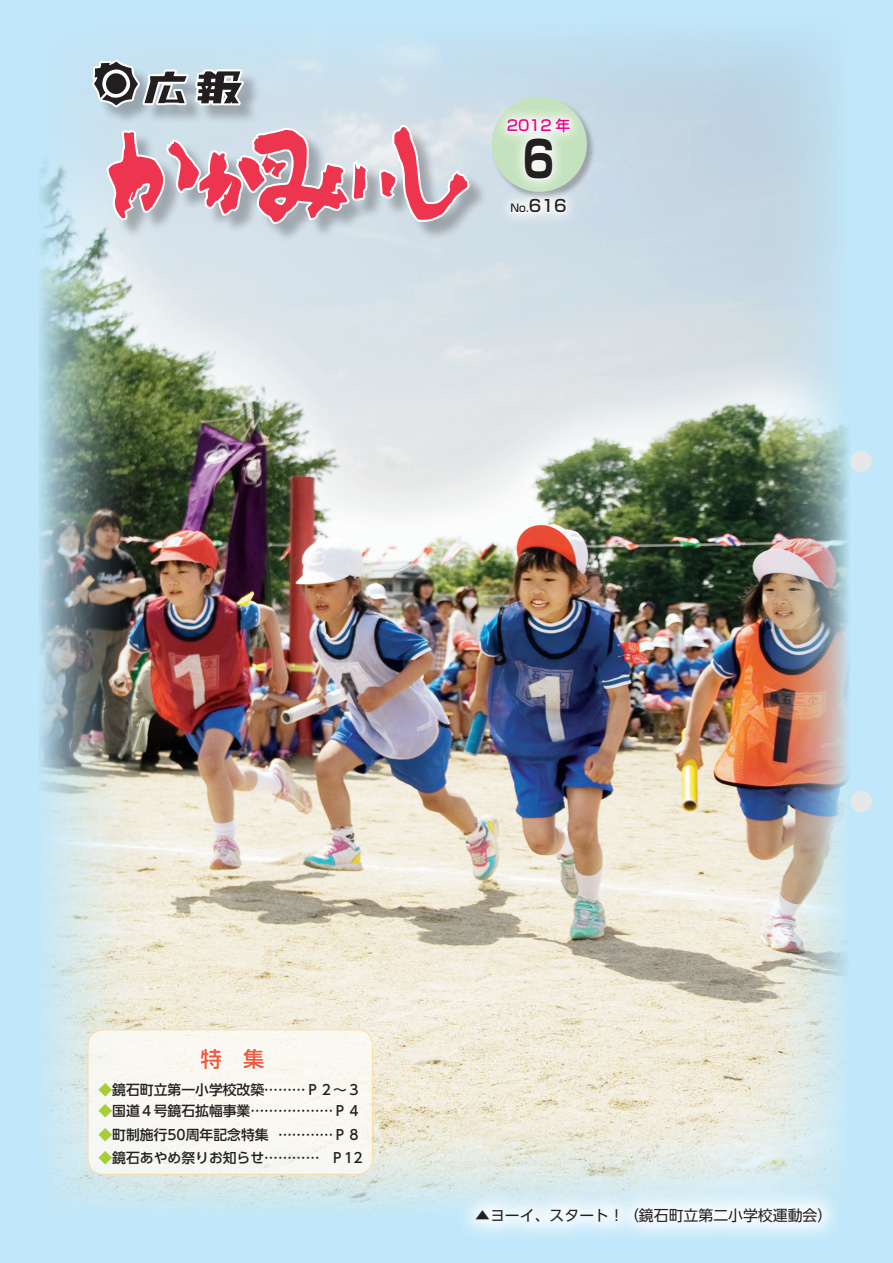
<style>
.page{position:relative;width:893px;height:1263px;background:#c1e8fa}
.page>*{position:absolute;margin:0;border:0;box-sizing:border-box;transform-origin:0 0}
.ノーマル{font:700 49.65px "Shin Go Pro";color:#231f20;scale:.8 1}
.よこうち{font:500 21.3px "UD Shin Go Pro";color:#f0593a}
.本文13字{font:14.85px "UD Shin Go Pro";color:#231f20}
.ノーマル-2{font:500 14.85px "Shin Go Pro";color:#ed028c}
.よこうち-2{font:500 13.8px "UD Shin Go Pro";color:#231f20}
.ノーマル-3{font:500 10.8px "Shin Go Pro";color:#231f20}
.s1{font-size:16.65px}
.s2{color:#a6ce39}
</style>
<div class="page">
<img style="left:40px;top:42px;width:809px;height:1170px">
<div style="left:88px;top:1030px;width:284px;height:144px;background:#f9f8f2;border-radius:15px"></div>
<div style="left:87px;top:1029px;width:286px;height:146px;border:1px solid #fedc9c;border-radius:15px"></div>
<svg style="left:200px;top:1048px;width:22px;height:22px"></svg>
<svg style="left:242px;top:1048px;width:24px;height:24px"></svg>
<div style="left:491px;top:97px;width:105px;height:104px;background:#231f20;opacity:.3"></div>
<div style="left:492px;top:97px;width:95px;height:95px;background:#c4e2bd;border-radius:50%"></div>
<div style="left:109px;top:127px;width:378px;height:115px;background:#231f20;opacity:.3"></div>
<div style="left:94px;top:62px;width:167px;height:63px;background:#231f20;opacity:.3"></div>
<svg style="left:492px;top:102px;width:90px;height:122px"></svg>
<svg style="left:506px;top:117px;width:66px;height:63px"></svg>
<svg style="left:510px;top:198px;width:57px;height:19px"></svg>
<svg style="left:377px;top:125px;width:94px;height:98px;background:#d8b3bd"></svg>
<svg style="left:104px;top:126px;width:267px;height:100px;background:#d8a1ae"></svg>
<svg style="left:90px;top:56px;width:159px;height:54px"></svg>
<svg style="left:451px;top:1184px;width:389px;height:51px"></svg>
<div style="left:850px;top:791px;width:22px;height:21px;background:#e6e7e9;border-radius:50%"></div>
<div style="left:850px;top:451px;width:22px;height:21px;background:#e6e7e9;border-radius:50%"></div>
<p class="ノーマル-2" style="left:507px;top:113px;width:65px">2012 年</p>
<p class="ノーマル" style="left:522px;top:120px;width:42px">6</p>
<p class="ノーマル-3" style="left:511px;top:199px;width:58px">No.<span class="s1">616</span></p>
<p class="よこうち" style="left:200px;top:1042px;width:65px">特　集</p>
<p class="よこうち-2" style="left:98px;top:1078px;width:264px"><span class="s2">◆</span>鏡石町立第一小学校改築………Ｐ２～３</p>
<p class="よこうち-2" style="left:98px;top:1100px;width:264px"><span class="s2">◆</span>国道４号鏡石拡幅事業………………Ｐ４</p>
<p class="よこうち-2" style="left:98px;top:1123px;width:264px"><span class="s2">◆</span>町制施行50周年記念特集… …………Ｐ８</p>
<p class="よこうち-2" style="left:98px;top:1146px;width:266px"><span class="s2">◆</span>鏡石あやめ祭りお知らせ………… Ｐ12</p>
<p class="本文13字" style="left:475px;top:1203px;width:359px">▲ヨーイ、スタート！（鏡石町立第二小学校運動会）</p>
</div>
